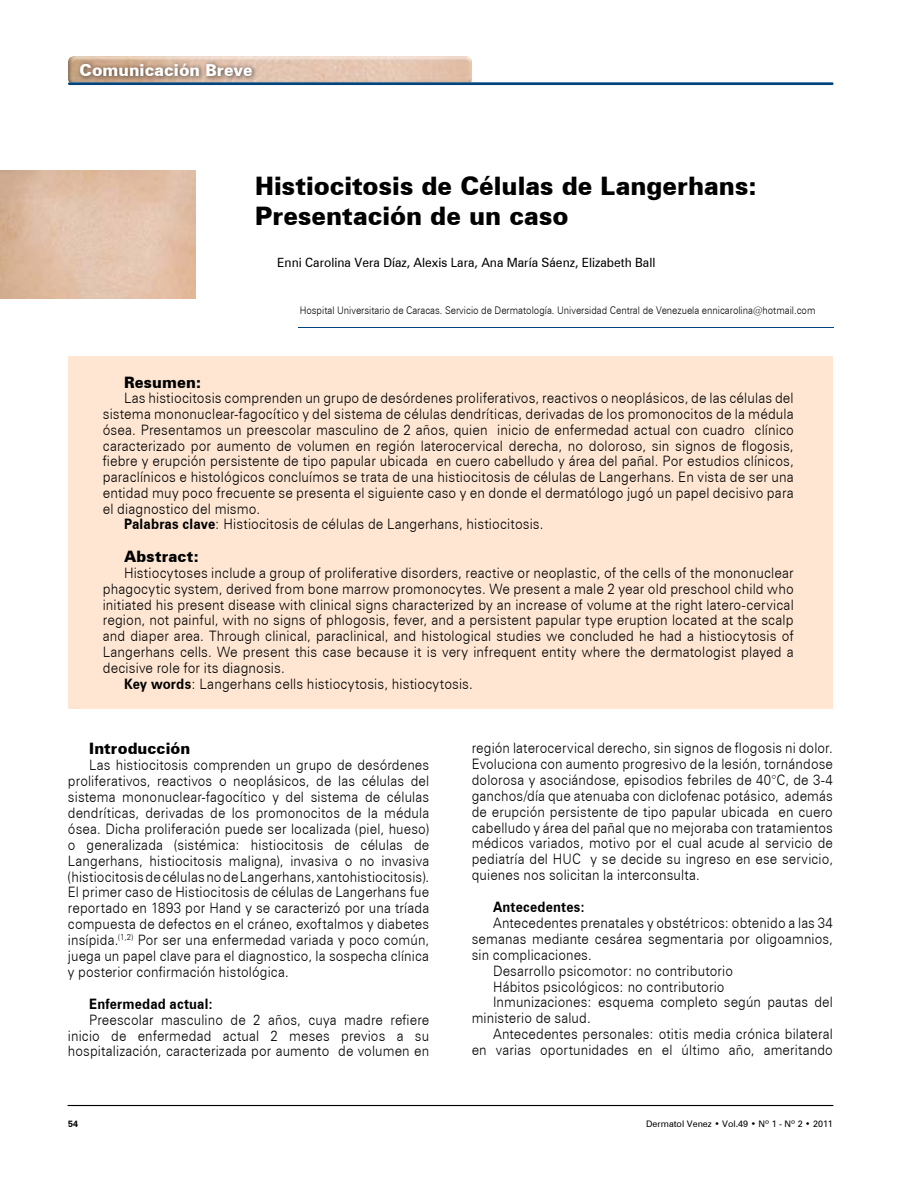
<style>
.page{position:relative;width:918px;height:1188px;background:#fff}
.page>*{position:absolute;margin:0;border:0;box-sizing:border-box;transform-origin:0 0}
.t1{font:900 25.5px/30.6px "Zurich BT";color:#000;scale:.96 1}
.t2{font:900 16.5px "Zurich BT";letter-spacing:.005em;color:#fff}
.t3{font:900 15.75px "Zurich BT";letter-spacing:.01em;color:#000;scale:.95 1}
.t4{font:300 14.4px/15.9px "Zurich BT";letter-spacing:.01em;color:#000;text-align:justify;scale:.92 1}
.t5{font:300 14.4px "Zurich BT";letter-spacing:.01em;color:#000;scale:.93 1}
.t6{font:700 14.4px "Zurich BT";letter-spacing:.015em;color:#000;scale:.92 1}
.t7{font:12.75px "Zurich BT";color:#000;scale:.95 1}
.t8{font:300 10.5px "Zurich BT";color:#000;scale:.9 1}
.t9{font:9px "Zurich BT";color:#000}
.t10{font:700 9px "Zurich BT";color:#000}
.s1{font-weight:700}
</style>
<div class="page">
<img style="left:68px;top:56px;width:404px;height:26px">
<hr style="left:68px;top:82px;width:766px;height:3px;background:#00447c">
<hr style="left:67px;top:1105px;width:767px;height:1px;background:#000">
<div style="left:68px;top:356px;width:765px;height:352px;background:#fee6d3"></div>
<hr style="left:298px;top:327px;width:536px;height:1px;background:#00447c">
<img style="left:77px;top:60px;width:180px;height:21px">
<p class="t2" style="left:80px;top:60px;width:175px">Comunicación Breve</p>
<h1 class="t1" style="left:255px;top:170px;width:525px">Histiocitosis de Células de Langerhans:<br>Presentación de un caso</h1>
<p class="t7" style="left:277px;top:255px;width:400px">Enni Carolina Vera Díaz, Alexis Lara, Ana María Sáenz, Elizabeth Ball</p>
<p class="t8" style="left:300px;top:304px;width:575px">Hospital Universitario de Caracas. Servicio de Dermatología. Universidad Central de Venezuela ennicarolina@hotmail.com</p>
<p class="t3" style="left:124px;top:372px;width:83px">Resumen:</p>
<p class="t5" style="left:124px;top:390px;width:722px">Las histiocitosis comprenden un grupo de desórdenes proliferativos, reactivos o neoplásicos, de las células del</p>
<p class="t5" style="left:103px;top:405px;width:745px">sistema mononuclear-fagocítico y del sistema de células dendríticas, derivadas de los promonocitos de la médula</p>
<p class="t5" style="left:103px;top:421px;width:745px">ósea. Presentamos un preescolar masculino de 2 años, quien inicio de enfermedad actual con cuadro clínico</p>
<p class="t5" style="left:103px;top:437px;width:744px">caracterizado por aumento de volumen en región laterocervical derecha, no doloroso, sin signos de flogosis,</p>
<p class="t5" style="left:103px;top:453px;width:744px">fiebre y erupción persistente de tipo papular ubicada en cuero cabelludo y área del pañal. Por estudios clínicos,</p>
<p class="t5" style="left:103px;top:468px;width:745px">paraclínicos e histológicos concluímos se trata de una histiocitosis de células de Langerhans. En vista de ser una</p>
<p class="t5" style="left:103px;top:484px;width:744px">entidad muy poco frecuente se presenta el siguiente caso y en donde el dermatólogo jugó un papel decisivo para</p>
<p class="t5" style="left:103px;top:500px;width:171px">el diagnostico del mismo.</p>
<p class="t5" style="left:124px;top:516px;width:453px"><span class="s1">Palabras clave</span>: Histiocitosis de células de Langerhans, histiocitosis.</p>
<p class="t3" style="left:124px;top:547px;width:81px">Abstract:</p>
<p class="t5" style="left:124px;top:564px;width:722px">Histiocytoses include a group of proliferative disorders, reactive or neoplastic, of the cells of the mononuclear</p>
<p class="t5" style="left:103px;top:580px;width:745px">phagocytic system, derived from bone marrow promonocytes. We present a male 2 year old preschool child who</p>
<p class="t5" style="left:103px;top:596px;width:745px">initiated his present disease with clinical signs characterized by an increase of volume at the right latero-cervical</p>
<p class="t5" style="left:103px;top:612px;width:744px">region, not painful, with no signs of phlogosis, fever, and a persistent papular type eruption located at the scalp</p>
<p class="t5" style="left:103px;top:627px;width:745px">and diaper area. Through clinical, paraclinical, and histological studies we concluded he had a histiocytosis of</p>
<p class="t5" style="left:103px;top:643px;width:745px">Langerhans cells. We present this case because it is very infrequent entity where the dermatologist played a</p>
<p class="t5" style="left:103px;top:659px;width:197px">decisive role for its diagnosis.</p>
<p class="t5" style="left:124px;top:675px;width:377px"><span class="s1">Key words</span>: Langerhans cells histiocytosis, histiocytosis.</p>
<p class="t3" style="left:89px;top:739px;width:108px">Introducción</p>
<p class="t4" style="left:68px;top:757px;width:394px;text-indent:21px">Las histiocitosis comprenden un grupo de desórdenes proliferativos, reactivos o neoplásicos, de las células del sistema mononuclear-fagocítico y del sistema de células dendríticas, derivadas de los promonocitos de la médula ósea. Dicha proliferación puede ser localizada (piel, hueso) o generalizada (sistémica: histiocitosis de células de Langerhans, histiocitosis maligna), invasiva o no invasiva (histiocitosis de células no de Langerhans, xantohistiocitosis).<br>El primer caso de Histiocitosis de células de Langerhans fue reportado en 1893 por Hand y se caracterizó por una tríada compuesta de defectos en el cráneo, exoftalmos y diabetes insípida.<sup>(1,2)</sup> Por ser una enfermedad variada y poco común, juega un papel clave para el diagnostico, la sospecha clínica y posterior confirmación histológica.</p>
<p class="t6" style="left:89px;top:995px;width:136px">Enfermedad actual:</p>
<p class="t4" style="left:68px;top:1012px;width:394px;text-indent:21px">Preescolar masculino de 2 años, cuya madre refiere inicio de enfermedad actual 2 meses previos a su hospitalización, caracterizada por aumento de volumen en</p>
<p class="t4" style="left:472px;top:740px;width:394px">región laterocervical derecho, sin signos de flogosis ni dolor.<br>Evoluciona con aumento progresivo de la lesión, tornándose dolorosa y asociándose, episodios febriles de 40°C, de 3-4 ganchos/día que atenuaba con diclofenac potásico, además de erupción persistente de tipo papular ubicada en cuero cabelludo y área del pañal que no mejoraba con tratamientos médicos variados, motivo por el cual acude al servicio de pediatría del HUC y se decide su ingreso en ese servicio, quienes nos solicitan la interconsulta.</p>
<p class="t6" style="left:493px;top:898px;width:102px">Antecedentes:</p>
<p class="t4" style="left:493px;top:915px;width:371px">Antecedentes prenatales y obstétricos: obtenido a las 34</p>
<p class="t4" style="left:472px;top:931px;width:394px">semanas mediante cesárea segmentaria por oligoamnios,</p>
<p class="t4" style="left:472px;top:947px;width:132px">sin complicaciones.</p>
<p class="t4" style="left:493px;top:962px;width:262px">Desarrollo psicomotor: no contributorio</p>
<p class="t4" style="left:493px;top:978px;width:253px">Hábitos psicológicos: no contributorio</p>
<p class="t4" style="left:493px;top:994px;width:371px">Inmunizaciones: esquema completo según pautas del</p>
<p class="t4" style="left:472px;top:1010px;width:131px">ministerio de salud.</p>
<p class="t4" style="left:493px;top:1026px;width:371px">Antecedentes personales: otitis media crónica bilateral</p>
<p class="t4" style="left:472px;top:1042px;width:394px">en varias oportunidades en el último año, ameritando</p>
<p class="t10" style="left:68px;top:1118px;width:11px">54</p>
<p class="t9" style="left:646px;top:1118px;width:188px">Dermatol Venez • Vol.49 • Nº 1 - Nº 2 • 2011</p>
</div>
